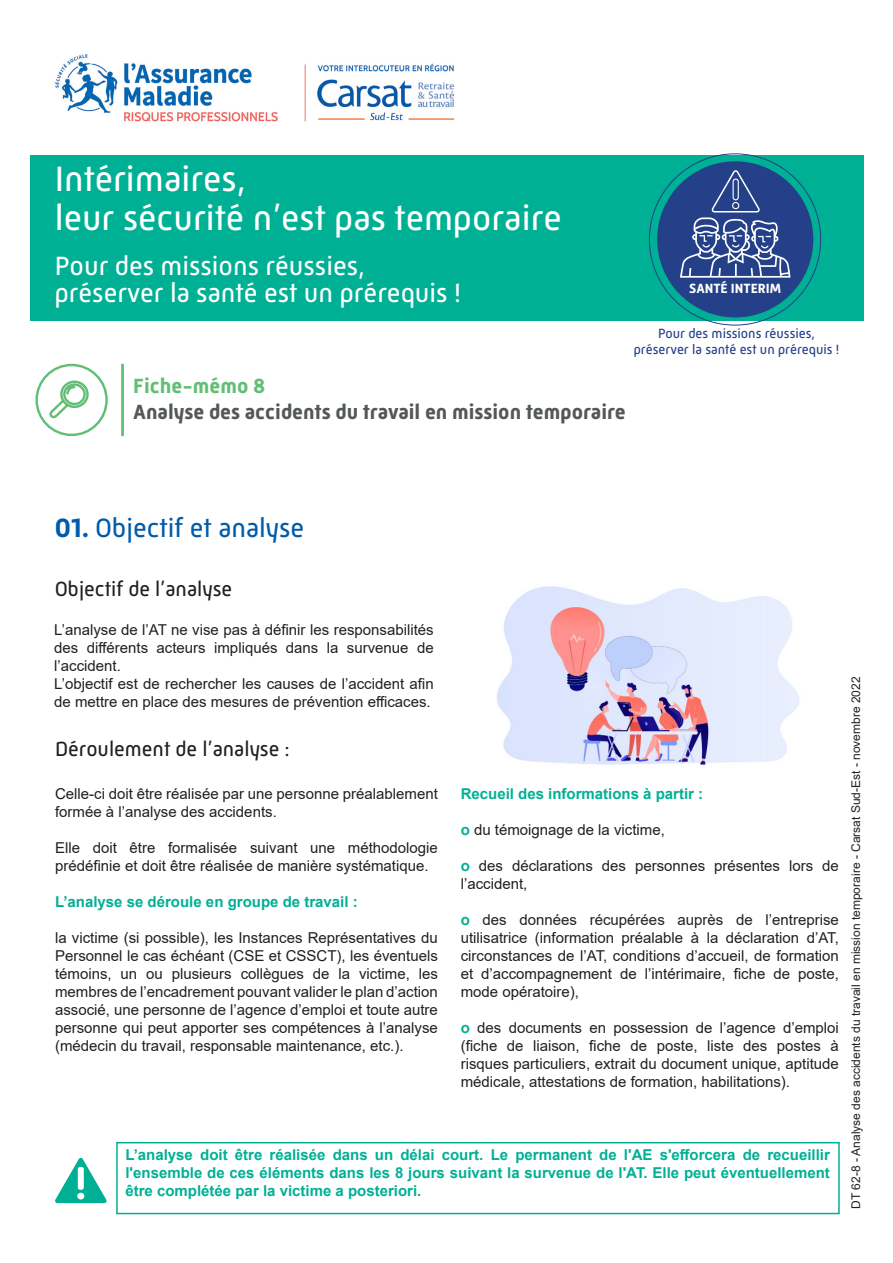
<style>
.page{position:relative;width:893px;height:1263px;background:#fff}
.page>*{position:absolute;margin:0;border:0;box-sizing:border-box;transform-origin:0 0}
.t1{font:36px "Mic 32 New";color:#fff}
.t2{font:27px "Mic 32 New";color:#fff}
.t3{font:27px "Mic 32 New";color:#005caa}
.t4{font:700 21px "Mic 32 New";color:#545859}
.t5{font:21px "Mic 32 New";color:#231f20}
.t6{font:700 21px "Mic 32 New";color:#63be75}
.t7{font:15px/18px "Arial";color:#231f20;text-align:justify}
.t8{font:700 15px/18px "Arial";color:#00b095;text-align:justify}
.t9{font:13.65px/16.4px "Mic 32 New";color:#244089;text-align:center}
.t10{font:700 13.65px "Mic 32 New";color:#fff}
.t11{font:12px "Arial";color:#231f20}
.s1{font-weight:700}
.s2{font-weight:700;color:#00b095}
</style>
<div class="page">
<img style="left:54px;top:54px;width:401px;height:68px">
<div style="left:30px;top:155px;width:833px;height:166px;background:#00b095"></div>
<div style="left:657px;top:161px;width:156px;height:156px;background:#244089;border-radius:50%"></div>
<svg style="left:680px;top:170px;width:110px;height:108px"></svg>
<hr style="left:121px;top:364px;width:3px;height:72px;background:#63be75">
<div style="left:35px;top:364px;width:73px;height:72px;border:2px solid #63be75;border-radius:50%"></div>
<div style="left:60px;top:380px;width:29px;height:28px;border:2px solid #63be75;border-radius:50%"></div>
<svg style="left:49px;top:382px;width:38px;height:37px"></svg>
<img style="left:497px;top:586px;width:303px;height:179px">
<svg style="left:55px;top:1158px;width:52px;height:45px"></svg>
<div style="left:116px;top:1142px;width:724px;height:72px;border:2px solid #00b095"></div>
<p class="t1" style="left:55px;top:158px;width:193px">Intérimaires,</p>
<p class="t1" style="left:55px;top:197px;width:509px">leur sécurité n’est pas temporaire</p>
<p class="t2" style="left:55px;top:250px;width:312px">Pour des missions réussies,</p>
<p class="t2" style="left:55px;top:277px;width:408px">préserver la santé est un prérequis !</p>
<p class="t6" style="left:133px;top:374px;width:134px">Fiche-mémo 8</p>
<p class="t4" style="left:133px;top:399px;width:494px">Analyse des accidents du travail en mission temporaire</p>
<p class="t10" style="left:689px;top:280px;width:93px">SANTÉ INTERIM</p>
<p class="t9" style="left:634px;top:325px;width:207px">Pour des missions réussies, préserver la santé est un prérequis !</p>
<p class="t3" style="left:55px;top:512px;width:251px"><span class="s1">01.</span> Objectif et analyse</p>
<p class="t5" style="left:55px;top:577px;width:179px">Objectif de l’analyse</p>
<p class="t7" style="left:54px;top:621px;width:381px">L’analyse de l’AT ne vise pas à définir les responsabilités des différents acteurs impliqués dans la survenue de l’accident.</p>
<p class="t7" style="left:54px;top:675px;width:381px">L’objectif est de rechercher les causes de l’accident afin de mettre en place des mesures de prévention efficaces.</p>
<p class="t5" style="left:55px;top:737px;width:236px">Déroulement de l’analyse :</p>
<p class="t7" style="left:55px;top:784px;width:384px">Celle-ci doit être réalisée par une personne préalablement formée à l’analyse des accidents.</p>
<p class="t7" style="left:55px;top:838px;width:384px">Elle doit être formalisée suivant une méthodologie prédéfinie et doit être réalisée de manière systématique.</p>
<p class="t8" style="left:55px;top:893px;width:304px">L’analyse se déroule en groupe de travail :</p>
<p class="t7" style="left:55px;top:928px;width:384px">la victime (si possible), les Instances Représentatives du Personnel le cas échéant (CSE et CSSCT), les éventuels témoins, un ou plusieurs collègues de la victime, les membres de l’encadrement pouvant valider le plan d’action associé, une personne de l’agence d’emploi et toute autre personne qui peut apporter ses compétences à l’analyse (médecin du travail, responsable maintenance, etc.).</p>
<p class="t8" style="left:461px;top:785px;width:244px">Recueil des informations à partir :</p>
<p class="t7" style="left:461px;top:820px;width:206px"><span class="s2">o</span> du témoignage de la victime,</p>
<p class="t7" style="left:461px;top:856px;width:380px"><span class="s2">o</span> des déclarations des personnes présentes lors de l’accident,</p>
<p class="t7" style="left:461px;top:910px;width:380px"><span class="s2">o</span> des données récupérées auprès de l’entreprise utilisatrice (information préalable à la déclaration d’AT, circonstances de l’AT, conditions d’accueil, de formation et d’accompagnement de l’intérimaire, fiche de poste, mode opératoire),</p>
<p class="t7" style="left:461px;top:1018px;width:380px"><span class="s2">o</span> des documents en possession de l’agence d’emploi (fiche de liaison, fiche de poste, liste des postes à risques particuliers, extrait du document unique, aptitude médicale, attestations de formation, habilitations).</p>
<p class="t8" style="left:125px;top:1146px;width:706px">L’analyse doit être réalisée dans un délai court. Le permanent de l'AE s'efforcera de recueillir l'ensemble de ces éléments dans les 8 jours suivant la survenue de l'AT. Elle peut éventuellement être complétée par la victime a posteriori.</p>
<p class="t11" style="left:848px;top:1209px;width:533px;rotate:-90deg">DT 62-8 - Analyse des accidents du travail en mission temporaire - Carsat Sud-Est - novembre 2022</p>
</div>
